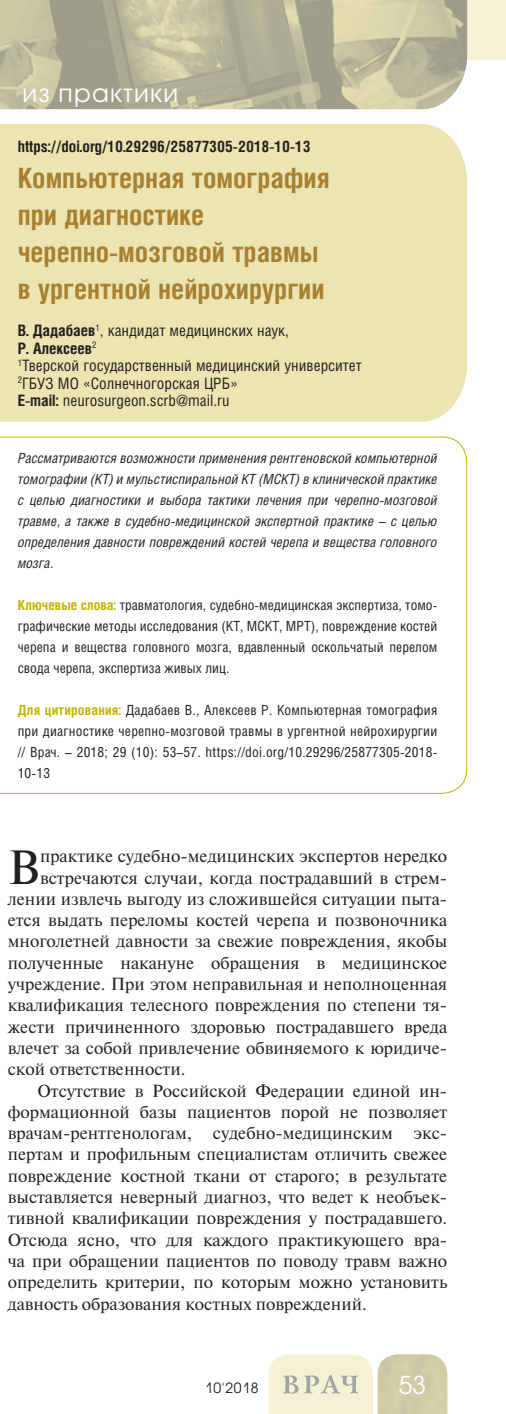
<style>
.page{position:relative;width:506px;height:1414px;background:#fff}
.page>*{position:absolute;margin:0;border:0;box-sizing:border-box;transform-origin:0 0}
.t1{font:47.95px "Newton C";color:#231f20}
.t2{font:700 28px/36.8px "Helios Cond";color:#a78131}
.t3{font:24.5px "Avant Garde Gothic C";letter-spacing:.05em;color:#fff}
.t4{font:17.5px "Newton C";color:#231f20}
.t5{font:15.75px/17.5px "Helios Cond";color:#231f20}
.t6{font:700 15.75px "Helios Cond";color:#231f20}
.t7{font:14px/21px "Helios Cond";color:#231f20;text-align:justify}
.t8{font:italic 14px/21px "Helios Cond";color:#231f20;text-align:justify}
.t9{font:14px "Avant Garde Gothic C";letter-spacing:.05em;color:#231f20}
.s1{font-weight:700}
.s2{font-weight:700;color:#c1b400}
</style>
<div class="page">
<div style="left:0;top:0;width:505px;height:60px;background:#f5f1d5"></div>
<svg style="left:268px;top:1354px;width:179px;height:60px;background:#e4e0c4"></svg>
<div style="left:0;top:124px;width:467px;height:298px;background:#ece5b2"></div>
<svg style="left:0;top:436px;width:467px;height:358px"></svg>
<svg style="left:0;top:0;width:422px;height:109px;background:#b9b69a"></svg>
<img style="left:422px;top:0;width:45px;height:109px">
<h3 class="t3" style="left:23px;top:81px;width:157px">из практики</h3>
<p class="t6" style="left:18px;top:140px;width:294px">https://doi.org/10.29296/25877305-2018-10-13</p>
<h2 class="t2" style="left:18px;top:163px;width:313px">Компьютерная томография при диагностике черепно-мозговой травмы в ургентной нейрохирургии</h2>
<p class="t5" style="left:18px;top:323px;width:345px"><span class="s1">В. Дадабаев</span><sup>1</sup>, кандидат медицинских наук,<br><span class="s1">Р. Алексеев</span><sup>2<br>1</sup>Тверской государственный медицинский университет <sup>2</sup>ГБУЗ МО «Солнечногорская ЦРБ»<br><span class="s1">E-mail:</span> neurosurgeon.scrb@mail.ru</p>
<p class="t8" style="left:18px;top:449px;width:421px">Рассматриваются возможности применения рентгеновской компьютерной томографии (КТ) и мульстиспиральной КТ (МСКТ) в клинической практике с целью диагностики и выбора тактики лечения при черепно-мозговой травме, а также в судебно-медицинской экспертной практике – с целью определения давности повреждений костей черепа и вещества головного мозга.</p>
<p class="t7" style="left:18px;top:596px;width:421px"><span class="s2">Ключевые слова:</span> травматология, судебно-медицинская экспертиза, томо&shy;графические методы исследования (КТ, МСКТ, МРТ), повреждение костей черепа и вещества головного мозга, вдавленный оскольчатый перелом свода черепа, экспертиза живых лиц.</p>
<p class="t7" style="left:18px;top:701px;width:421px"><span class="s2">Для цитирования:</span> Дадабаев В., Алексеев Р. Компьютерная томография при диагностике черепно-мозговой травмы в ургентной нейрохирургии // Врач. – 2018; 29 (10): 53–57. https://doi.org/10.29296/25877305-2018- 10-13</p>
<h1 class="t1" style="left:8px;top:849px;width:34px">В</h1>
<p class="t4" style="left:40px;top:850px;width:408px">практике судебно-медицинских экспертов нередко</p>
<p class="t4" style="left:40px;top:871px;width:408px">встречаются случаи, когда пострадавший в стрем-</p>
<p class="t4" style="left:8px;top:892px;width:441px">лении извлечь выгоду из сложившейся ситуации пыта-</p>
<p class="t4" style="left:8px;top:914px;width:441px">ется выдать переломы костей черепа и позвоночника</p>
<p class="t4" style="left:8px;top:935px;width:441px">многолетней давности за свежие повреждения, якобы</p>
<p class="t4" style="left:8px;top:956px;width:441px">полученные накануне обращения в медицинское</p>
<p class="t4" style="left:8px;top:977px;width:441px">учреждение. При этом неправильная и неполноценная</p>
<p class="t4" style="left:8px;top:999px;width:441px">квалификация телесного повреждения по степени тя-</p>
<p class="t4" style="left:8px;top:1020px;width:441px">жести причиненного здоровью пострадавшего вреда</p>
<p class="t4" style="left:8px;top:1041px;width:441px">влечет за собой привлечение обвиняемого к юридиче-</p>
<p class="t4" style="left:8px;top:1063px;width:179px">ской ответственности.</p>
<p class="t4" style="left:38px;top:1084px;width:411px">Отсутствие в Российской Федерации единой ин-</p>
<p class="t4" style="left:8px;top:1105px;width:441px">формационной базы пациентов порой не позволяет</p>
<p class="t4" style="left:8px;top:1126px;width:441px">врачам-рентгенологам, судебно-медицинским экс-</p>
<p class="t4" style="left:8px;top:1148px;width:441px">пертам и профильным специалистам отличить свежее</p>
<p class="t4" style="left:8px;top:1169px;width:441px">повреждение костной ткани от старого; в результате</p>
<p class="t4" style="left:8px;top:1190px;width:441px">выставляется неверный диагноз, что ведет к необъек-</p>
<p class="t4" style="left:8px;top:1212px;width:441px">тивной квалификации повреждения у пострадавшего.</p>
<p class="t4" style="left:8px;top:1233px;width:441px">Отсюда ясно, что для каждого практикующего вра-</p>
<p class="t4" style="left:8px;top:1254px;width:441px">ча при обращении пациентов по поводу травм важно</p>
<p class="t4" style="left:8px;top:1276px;width:441px">определить критерии, по которым можно установить</p>
<p class="t4" style="left:8px;top:1297px;width:360px">давность образования костных повреждений.</p>
<p class="t9" style="left:205px;top:1381px;width:55px">10'2018</p>
<h3 class="t3" style="left:398px;top:1373px;width:29px">53</h3>
</div>
